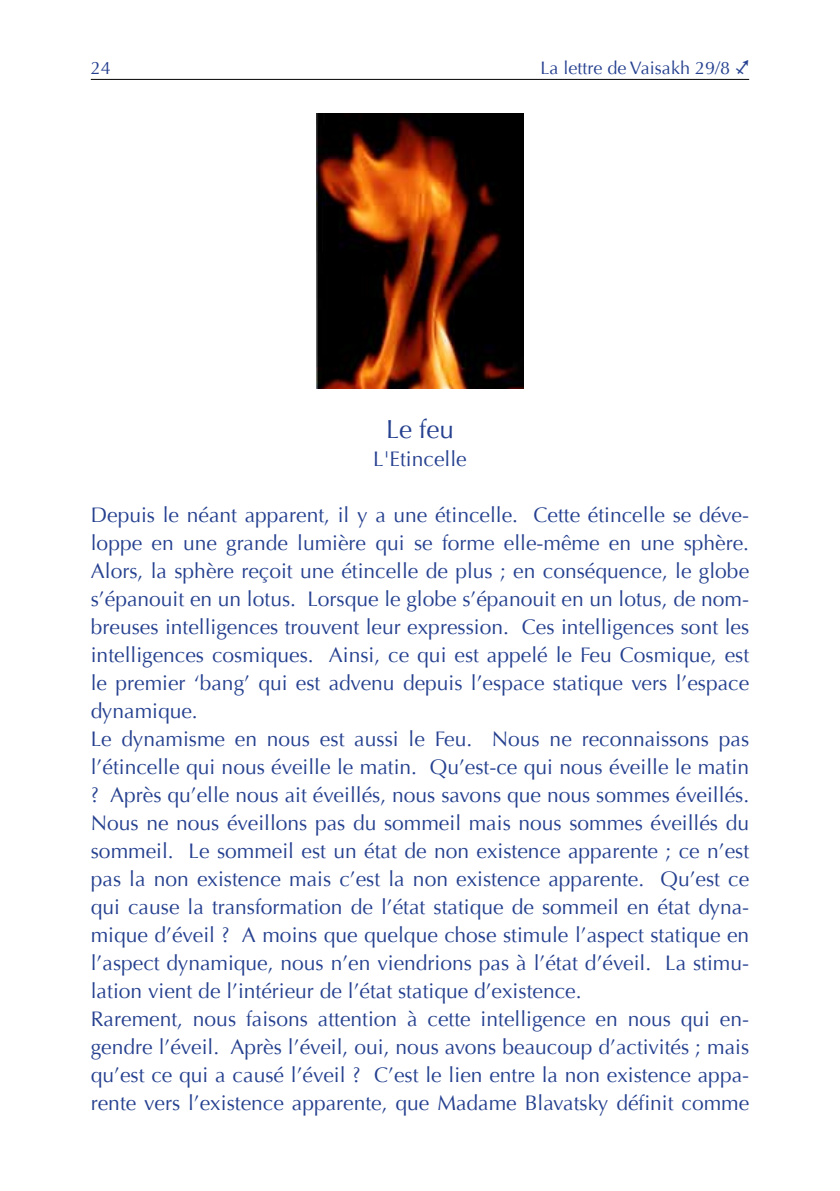
<style>
.page{position:relative;width:840px;height:1191px;background:#fff}
.page>*{position:absolute;margin:0;border:0;box-sizing:border-box;transform-origin:0 0}
.t1{font:26px "Optima";color:#25408f}
.t2{font:21px/28px "Optima";color:#25408f}
.t3{font:18px "Optima";color:#25408f}
.s1{font-family:"Glyphs"}
</style>
<div class="page">
<hr style="left:91px;top:79px;width:657px;height:1px;background:#000">
<img style="left:316px;top:113px;width:207px;height:276px">
<p class="t3" style="left:91px;top:57px;width:22px">24</p>
<p class="t3" style="left:540px;top:57px;width:210px">La lettre de Vaisakh 29/8 <span class="s1">9</span></p>
<p class="t1" style="left:386px;top:414px;width:69px">Le feu</p>
<p class="t2" style="left:373px;top:445px;width:95px">L'Etincelle</p>
<p class="t2" style="left:91px;top:501px;width:659px">Depuis le néant apparent, il y a une étincelle. Cette étincelle se déve&shy;loppe en une grande lumière qui se forme elle-même en une sphère.<br>Alors, la sphère reçoit une étincelle de plus ; en conséquence, le globe s’épanouit en un lotus. Lorsque le globe s’épanouit en un lotus, de nom&shy;breuses intelligences trouvent leur expression. Ces intelligences sont les intelligences cosmiques. Ainsi, ce qui est appelé le Feu Cosmique, est le premier ‘bang’ qui est advenu depuis l’espace statique vers l’espace dynamique.<br>Le dynamisme en nous est aussi le Feu. Nous ne reconnaissons pas l’étincelle qui nous éveille le matin. Qu’est-ce qui nous éveille le matin ? Après qu’elle nous ait éveillés, nous savons que nous sommes éveillés.<br>Nous ne nous éveillons pas du sommeil mais nous sommes éveillés du sommeil. Le sommeil est un état de non existence apparente ; ce n’est pas la non existence mais c’est la non existence apparente. Qu’est ce qui cause la transformation de l’état statique de sommeil en état dyna&shy;mique d’éveil ? A moins que quelque chose stimule l’aspect statique en l’aspect dynamique, nous n’en viendrions pas à l’état d’éveil. La stimu&shy;lation vient de l’intérieur de l’état statique d’existence.<br>Rarement, nous faisons attention à cette intelligence en nous qui en&shy;gendre l’éveil. Après l’éveil, oui, nous avons beaucoup d’activités ; mais qu’est ce qui a causé l’éveil ? C’est le lien entre la non existence appa&shy;rente vers l’existence apparente, que Madame Blavatsky définit comme</p>
</div>
